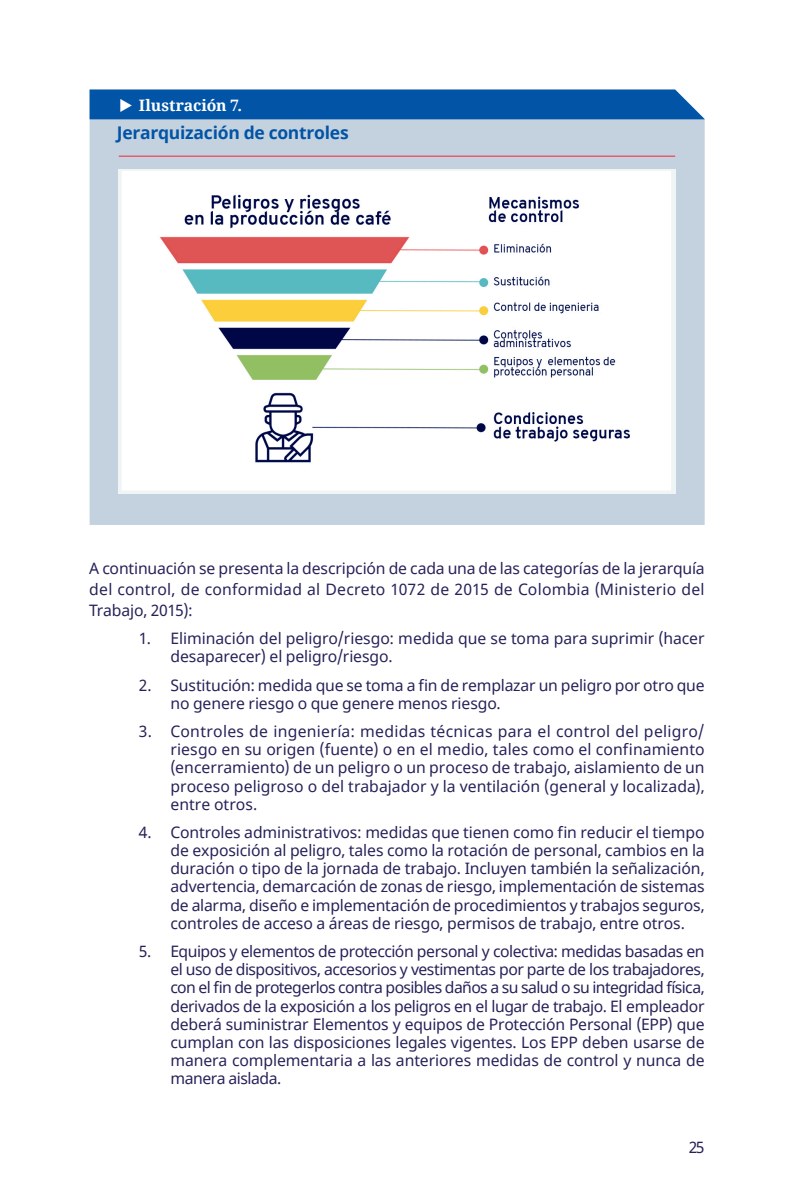
<style>
.page{position:relative;width:794px;height:1191px;background:#fff}
.page>*{position:absolute;margin:0;border:0;box-sizing:border-box;transform-origin:0 0}
.Book_160x240_-_Sub_h{font:700 17.5px "Noto Sans";letter-spacing:-.015em;color:#0154a6}
.t1{font:15.75px/18.2px "Noto Sans";letter-spacing:-.005em;color:#262259;text-align:justify}
.t2{font:700 15.75px "Noto Serif";letter-spacing:-.005em;color:#fff}
</style>
<div class="page">
<div style="left:90px;top:89px;width:614px;height:436px;background:#c4d1de"></div>
<hr style="left:119px;top:156px;width:556px;height:1px;background:#e94d5f">
<img style="left:119px;top:170px;width:556px;height:324px">
<div style="left:90px;top:90px;width:614px;height:29px;background:#0154a6"></div>
<p class="t2" style="left:139px;top:94px;width:105px">Ilustración 7.</p>
<p class="Book_160x240_-_Sub_h" style="left:117px;top:120px;width:233px">Jerarquización de controles</p>
<p class="t1" style="left:89px;top:558px;width:617px;line-height:21px">A continuación se presenta la descripción de cada una de las categorías de la jerarquía del control, de conformidad al Decreto 1072 de 2015 de Colombia (Ministerio del Trabajo, 2015):</p>
<p class="t1" style="left:170px;top:630px;width:536px;text-indent:-32px">1. Eliminación del peligro/riesgo: medida que se toma para suprimir (hacer desaparecer) el peligro/riesgo.</p>
<p class="t1" style="left:170px;top:676px;width:536px;text-indent:-32px">2. Sustitución: medida que se toma a fin de remplazar un peligro por otro que no genere riesgo o que genere menos riesgo.</p>
<p class="t1" style="left:170px;top:722px;width:536px;text-indent:-32px">3. Controles de ingeniería: medidas técnicas para el control del peligro/ riesgo en su origen (fuente) o en el medio, tales como el confinamiento (encerramiento) de un peligro o un proceso de trabajo, aislamiento de un proceso peligroso o del trabajador y la ventilación (general y localizada), entre otros.</p>
<p class="t1" style="left:170px;top:823px;width:536px;text-indent:-32px">4. Controles administrativos: medidas que tienen como fin reducir el tiempo de exposición al peligro, tales como la rotación de personal, cambios en la duración o tipo de la jornada de trabajo. Incluyen también la señalización, advertencia, demarcación de zonas de riesgo, implementación de sistemas de alarma, diseño e implementación de procedimientos y trabajos seguros, controles de acceso a áreas de riesgo, permisos de trabajo, entre otros.</p>
<p class="t1" style="left:170px;top:942px;width:536px;text-indent:-32px">5. Equipos y elementos de protección personal y colectiva: medidas basadas en el uso de dispositivos, accesorios y vestimentas por parte de los trabajadores, con el fin de protegerlos contra posibles daños a su salud o su integridad física, derivados de la exposición a los peligros en el lugar de trabajo. El empleador deberá suministrar Elementos y equipos de Protección Personal (EPP) que cumplan con las disposiciones legales vigentes. Los EPP deben usarse de manera complementaria a las anteriores medidas de control y nunca de manera aislada.</p>
<p class="t1" style="left:689px;top:1139px;width:17px">25</p>
</div>
